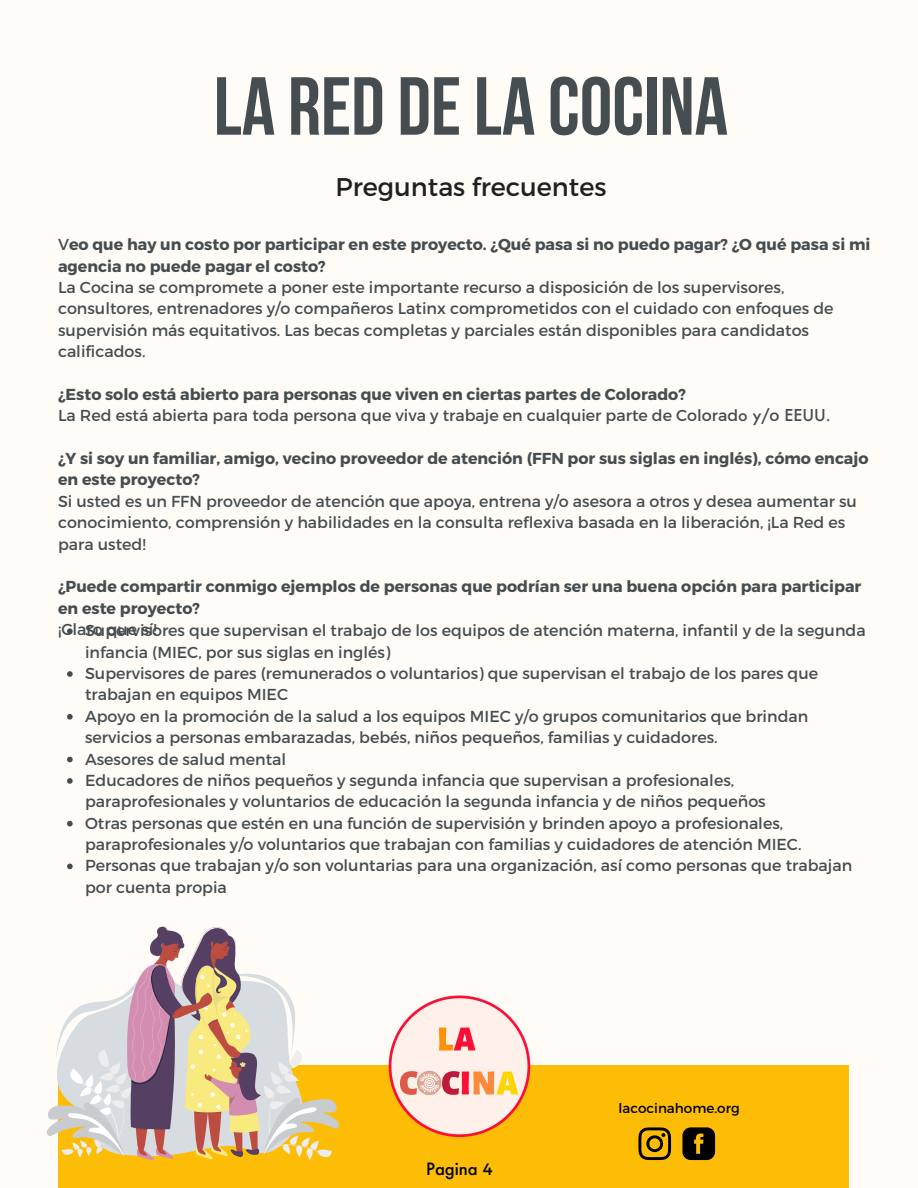
<style>
.page{position:relative;width:918px;height:1188px;background:#fffbf7}
.page>*{position:absolute;margin:0;border:0;box-sizing:border-box;transform-origin:0 0}
.t1{font:82.2px "Bebas Neue Cyrillic";color:#464d50}
.t2{font:25.5px "Montserrat";color:#202020}
.t3{font:500 16.5px "Futura";color:#000}
.t4{font:15.9px/21.3px "Montserrat";color:#464d50}
.t5{font:700 15.9px/21.3px "Montserrat";color:#464d50}
.t6{font:13.5px "Montserrat";color:#000}
.s1{font-weight:700}
.s2{font-family:"Futura";font-weight:500}
.s3{font-weight:400}
.s4{font-family:"Montserrat";font-weight:400}
</style>
<div class="page">
<div style="left:58px;top:1065px;width:791px;height:123px;background:#fdbd07"></div>
<svg style="left:67px;top:628px;width:6px;height:6px"></svg>
<svg style="left:67px;top:671px;width:6px;height:6px"></svg>
<svg style="left:67px;top:714px;width:6px;height:6px"></svg>
<svg style="left:67px;top:757px;width:6px;height:5px"></svg>
<svg style="left:67px;top:778px;width:6px;height:6px"></svg>
<svg style="left:67px;top:821px;width:6px;height:5px"></svg>
<svg style="left:67px;top:864px;width:6px;height:5px"></svg>
<img style="left:388px;top:995px;width:143px;height:143px">
<svg style="left:638px;top:1127px;width:33px;height:33px"></svg>
<svg style="left:682px;top:1127px;width:33px;height:33px"></svg>
<svg style="left:47px;top:926px;width:292px;height:234px"></svg>
<p class="t1" style="left:214px;top:73px;width:516px">LA RED DE LA COCINA</p>
<p class="t2" style="left:336px;top:171px;width:272px">Preguntas frecuentes</p>
<p class="t4" style="left:58px;top:233px;width:814px">V<span class="s1">eo que hay un costo por participar en este proyecto. ¿Qué pasa si no puedo pagar? ¿O qué pasa si mi agencia no puede pagar el costo?<br></span>La Cocina se compromete a poner este importante recurso a disposición de los supervisores, consultores, entrenadores y/o compañeros Latinx comprometidos con el cuidado con enfoques de supervisión más equitativos. Las becas completas y parciales están disponibles para candidatos calificados.</p>
<p class="t4" style="left:58px;top:383px;width:774px"><span class="s1">¿Esto solo está abierto para personas que viven en ciertas partes de Colorado?<br></span>La Red está abierta para toda persona que viva y trabaje en cualquier parte de Colorad<span class="s2">o y/</span>o <span class="s2">EEUU.</span></p>
<p class="t4" style="left:58px;top:447px;width:812px"><span class="s1">¿Y si soy un familiar, amigo, vecino proveedor de atención (FFN por sus siglas en inglés), cómo encajo en este proyecto?<br></span>Si usted es un FFN proveedor de atención que apoya, entrena y/o asesora a otros y desea aumentar su conocimiento, comprensión y habilidades en la consulta reflexiva basada en la liberación, ¡La Red es para usted!</p>
<p class="t5" style="left:58px;top:575px;width:805px">¿Puede compartir conmigo ejemplos de personas que podrían ser una buena opción para participar en este proyecto?<br><span class="s3">¡Claro que sí!</span></p>
<p class="t4" style="left:85px;top:619px;width:782px">Supervisores que supervisan el trabajo de los equipos de atención materna, infantil y de la segunda infancia (MIEC, por sus siglas en inglés)</p>
<p class="t4" style="left:85px;top:662px;width:735px">Supervisores de pares (remunerados o voluntarios) que supervisan el trabajo de los pares que trabajan en equipos MIEC</p>
<p class="t4" style="left:85px;top:705px;width:725px">Apoyo en la promoción de la salud a los equipos MIEC y/o grupos comunitarios que brindan servicios a personas embarazadas, bebés, niños pequeños, familias y cuidadores.</p>
<p class="t4" style="left:85px;top:747px;width:203px">Asesores de salud mental</p>
<p class="t4" style="left:85px;top:769px;width:682px">Educadores de niños pequeños y segunda infancia que supervisan a profesionales, paraprofesionales y voluntarios de educación la segunda infancia y de niños pequeños</p>
<p class="t4" style="left:85px;top:812px;width:718px">Otras personas que estén en una función de supervisión y brinden apoyo a profesionales, paraprofesionales y/o voluntarios que trabajan con familias y cuidadores de atención MIEC.</p>
<p class="t4" style="left:85px;top:854px;width:769px">Personas que trabajan y/o son voluntarias para una organización, así como personas que trabajan por cuenta propia</p>
<p class="t3" style="left:426px;top:1157px;width:68px">Pagina <span class="s4">4</span></p>
<p class="t6" style="left:619px;top:1100px;width:123px">lacocinahome.org</p>
</div>
